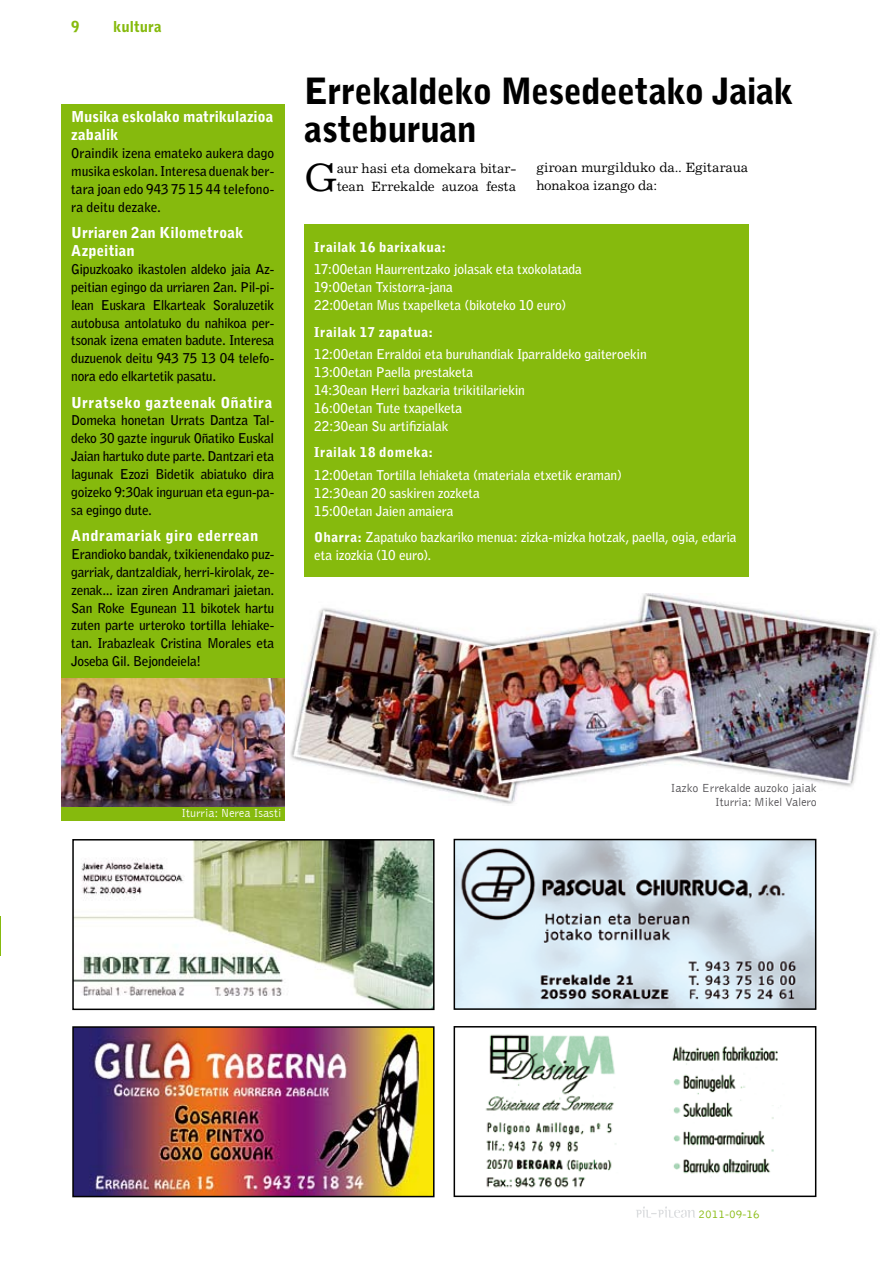
<style>
.page{position:relative;width:893px;height:1263px;background:#fff}
.page>*{position:absolute;margin:0;border:0;box-sizing:border-box;transform-origin:0 0}
.t1{font:39.75px "Excelsior";color:#000}
.t2{font:900 36px/37.5px "Bell Gothic Std";letter-spacing:-.02em;color:#000}
.t3{font:900 15px/18px "Bell Gothic Std";letter-spacing:.01em;color:#fff}
.t4{font:900 15px "Bell Gothic Std";letter-spacing:.03em;color:#fff}
.t5{font:900 15px "Bell Gothic Std";color:#86ba0d}
.t6{font:700 13.5px/17.9px "Bell Gothic Std";letter-spacing:-.02em;color:#000;text-align:justify}
.t7{font:700 13.5px/18px "Bell Gothic Std";letter-spacing:-.015em;color:#fff}
.t8{font:13.5px/18px "Excelsior";letter-spacing:-.005em;color:#000}
.t9{font:900 13.5px "Bell Gothic Std";letter-spacing:.035em;color:#fff}
.t10{font:300 12px/14.1px "Bell Gothic";color:#4e4c50;text-align:right}
.t11{font:300 12px "Bell Gothic";color:#fff}
.t12{font:300 12px "Bell Gothic";color:#86ba0d}
.s1{font-weight:900}
</style>
<div class="page">
<img style="left:284px;top:593px;width:594px;height:212px">
<div style="left:304px;top:224px;width:444px;height:353px;background:#86ba0d"></div>
<img style="left:75px;top:1029px;width:357px;height:165px">
<div style="left:72px;top:1026px;width:363px;height:171px;border:2px solid #000"></div>
<img style="left:75px;top:842px;width:357px;height:165px">
<div style="left:72px;top:839px;width:363px;height:171px;border:2px solid #000"></div>
<img style="left:485px;top:1034px;width:293px;height:154px">
<div style="left:454px;top:1026px;width:362px;height:171px;border:2px solid #000"></div>
<img style="left:457px;top:842px;width:356px;height:165px">
<div style="left:454px;top:839px;width:362px;height:171px;border:2px solid #000"></div>
<svg style="left:636px;top:1206px;width:59px;height:12px"></svg>
<div style="left:61px;top:104px;width:223px;height:717px;background:#86ba0d"></div>
<img style="left:61px;top:678px;width:223px;height:129px">
<hr style="left:0;top:916px;width:1px;height:40px;background:#86ba0d">
<p class="t5" style="left:71px;top:18px;width:10px">9</p>
<p class="t5" style="left:113px;top:18px;width:50px">kultura</p>
<p class="t3" style="left:71px;top:108px;width:204px">Musika eskolako matrikulazioa zabalik</p>
<p class="t6" style="left:71px;top:144px;width:205px">Oraindik izena emateko aukera dago musika eskolan. Interesa duenak ber&shy;tara joan edo 943 75 15 44 telefono&shy;ra deitu dezake.</p>
<p class="t3" style="left:71px;top:224px;width:174px">Urriaren 2an Kilometroak<br>Azpeitian</p>
<p class="t6" style="left:71px;top:260px;width:205px">Gipuzkoako ikastolen aldeko jaia Az&shy;peitian egingo da urriaren 2an. Pil-pi&shy;lean Euskara Elkarteak Soraluzetik autobusa antolatuko du nahikoa per&shy;tsonak izena ematen badute. Interesa duzuenok deitu 943 75 13 04 telefo&shy;nora edo elkartetik pasatu.</p>
<p class="t4" style="left:71px;top:393px;width:202px">Urratseko gazteenak Oñatira</p>
<p class="t6" style="left:71px;top:412px;width:205px">Domeka honetan Urrats Dantza Tal&shy;deko 30 gazte inguruk Oñatiko Euskal Jaian hartuko dute parte. Dantzari eta lagunak Ezozi Bidetik abiatuko dira goizeko 9:30ak inguruan eta egun-pa&shy;sa egingo dute.</p>
<p class="t3" style="left:71px;top:527px;width:189px">Andramariak giro ederrean</p>
<p class="t6" style="left:71px;top:545px;width:205px">Erandioko bandak, txikienendako puz&shy;garriak, dantzaldiak, herri-kirolak, ze&shy;zenak... izan ziren Andramari jaietan.<br>San Roke Egunean 11 bikotek hartu zuten parte urteroko tortilla lehiake&shy;tan. Irabazleak Cristina Morales eta Joseba Gil. Bejondeiela!</p>
<h2 class="t2" style="left:304px;top:73px;width:491px">Errekaldeko Mesedeetako Jaiak asteburuan</h2>
<h1 class="t1" style="left:304px;top:154px;width:35px">G</h1>
<p class="t8" style="left:337px;top:159px;width:181px">aur hasi eta domekara bitar&shy;tean Errekalde auzoa festa</p>
<p class="t8" style="left:536px;top:158px;width:214px">giroan murgilduko da.. Egitaraua honakoa izango da:</p>
<p class="t9" style="left:314px;top:239px;width:133px">Irailak 16 barixakua:</p>
<p class="t7" style="left:314px;top:260px;width:269px">17:00etan Haurrentzako jolasak eta txokolatada<br>19:00etan Txistorra-jana<br>22:00etan Mus txapelketa (bikoteko 10 euro)</p>
<p class="t9" style="left:314px;top:324px;width:120px">Irailak 17 zapatua:</p>
<p class="t7" style="left:314px;top:345px;width:334px">12:00etan Erraldoi eta buruhandiak Iparraldeko gaiteroekin 13:00etan Paella prestaketa<br>14:30ean Herri bazkaria trikitilariekin<br>16:00etan Tute txapelketa<br>22:30ean Su artifizialak</p>
<p class="t9" style="left:314px;top:444px;width:120px">Irailak 18 domeka:</p>
<p class="t7" style="left:314px;top:466px;width:309px">12:00etan Tortilla lehiaketa (materiala etxetik eraman)<br>12:30ean 20 saskiren zozketa<br>15:00etan Jaien amaiera</p>
<p class="t7" style="left:314px;top:528px;width:424px"><span class="s1">Oharra:</span> Zapatuko bazkariko menua: zizka-mizka hotzak, paella, ogia, edaria eta izozkia (10 euro).</p>
<p class="t11" style="left:182px;top:807px;width:101px">Iturria: Nerea Isasti</p>
<p class="t10" style="left:671px;top:781px;width:148px">Iazko Errekalde auzoko jaiak<br>Iturria: Mikel Valero</p>
<p class="t12" style="left:698px;top:1207px;width:63px">2011-09-16</p>
</div>
